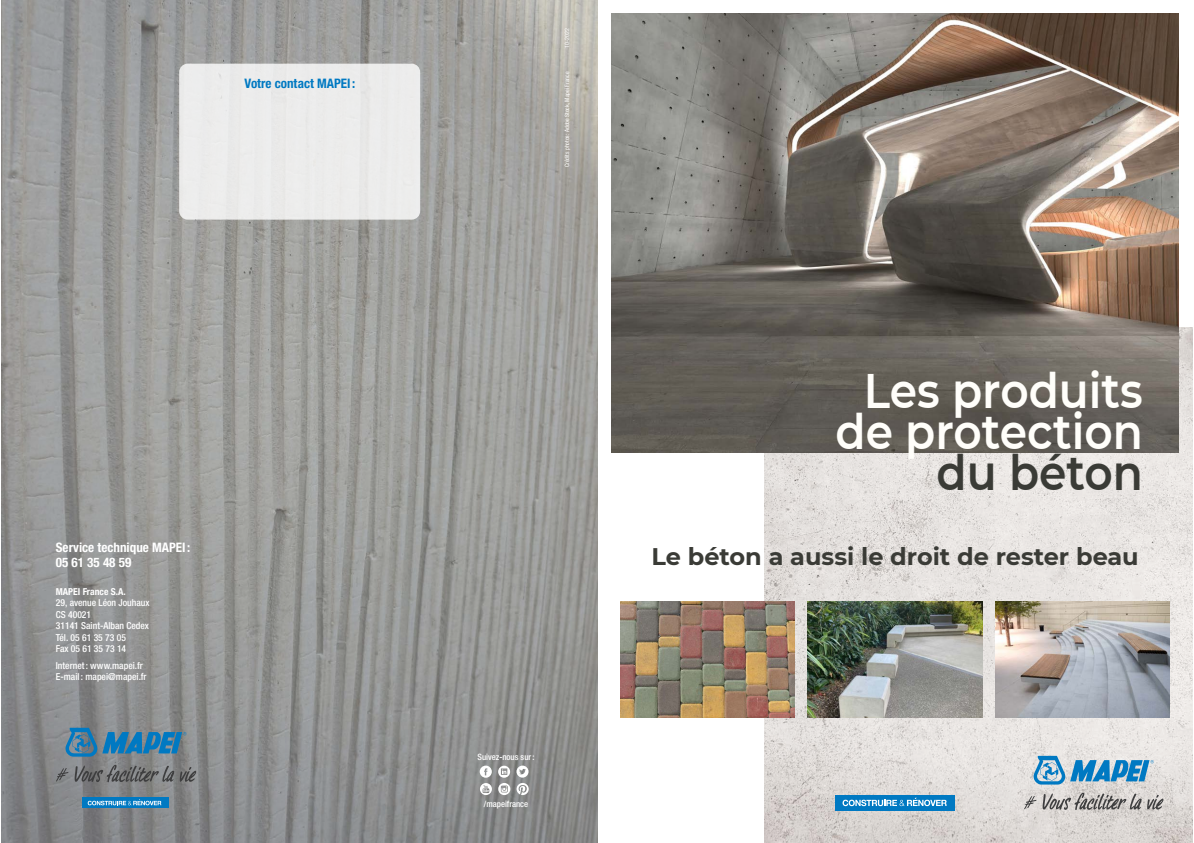
<style>
.page{position:relative;width:1194px;height:843px;background:#fff}
.page>*{position:absolute;margin:0;border:0;box-sizing:border-box;transform-origin:0 0}
.t1{font:600 48.4px/41px "Montserrat";color:#fffefa;text-align:right;scale:.91 1}
.t2{font:700 24px "Montserrat";color:#3a3b36}
.t3{font:700 condensed 13.1px "Helvetica Neue LTW1 G";color:#fff}
.t4{font:700 condensed 13.1px "Helvetica Neue LTW1 G";color:#0079c2}
.t5{font:500 condensed 9.6px "Helvetica Neue LTW1 G";color:#fff}
.t6{font:700 condensed 9.6px "Helvetica Neue LTW1 G";color:#fff}
.t7{font:500 condensed 8.7px "Helvetica Neue LTW1 G";color:#fff}
.t8{font:condensed 6px "Helvetica Neue LT Std";color:#fff}
.s1{color:#3a3b36}
</style>
<div class="page">
<img style="left:764px;top:327px;width:429px;height:515px">
<img style="left:611px;top:13px;width:567px;height:439px">
<svg style="left:1033px;top:756px;width:121px;height:28px;background:#7ab0d0"></svg>
<svg style="left:1024px;top:795px;width:12px;height:14px"></svg>
<svg style="left:1042px;top:792px;width:121px;height:18px;background:#ada9a7"></svg>
<div style="left:835px;top:795px;width:120px;height:15px;background:#0079c2"></div>
<svg style="left:842px;top:797px;width:104px;height:9px"></svg>
<img style="left:2px;top:0;width:595px;height:842px">
<svg style="left:498px;top:783px;width:12px;height:12px"></svg>
<svg style="left:516px;top:783px;width:13px;height:12px"></svg>
<svg style="left:480px;top:765px;width:12px;height:12px"></svg>
<svg style="left:516px;top:765px;width:12px;height:12px"></svg>
<svg style="left:498px;top:765px;width:12px;height:12px"></svg>
<svg style="left:480px;top:783px;width:12px;height:12px"></svg>
<div style="left:179px;top:64px;width:241px;height:156px;background:#ececeb;border-radius:9px"></div>
<svg style="left:83px;top:797px;width:86px;height:11px"></svg>
<svg style="left:88px;top:799px;width:73px;height:6px"></svg>
<svg style="left:65px;top:727px;width:121px;height:29px;background:#4981a2"></svg>
<svg style="left:56px;top:768px;width:12px;height:13px"></svg>
<svg style="left:74px;top:764px;width:122px;height:18px;background:#707172"></svg>
<img style="left:620px;top:601px;width:175px;height:116px">
<img style="left:808px;top:601px;width:174px;height:116px">
<img style="left:995px;top:601px;width:174px;height:116px">
<p class="t4" style="left:244px;top:76px;width:112px">Votre contact MAPEI:</p>
<p class="t3" style="left:56px;top:539px;width:136px">Service technique MAPEI:</p>
<p class="t3" style="left:56px;top:555px;width:77px">05 61 35 48 59</p>
<p class="t6" style="left:56px;top:585px;width:71px">MAPEI France S.A.</p>
<p class="t5" style="left:56px;top:597px;width:95px">29, avenue Léon Jouhaux</p>
<p class="t5" style="left:56px;top:608px;width:37px">CS 40021</p>
<p class="t5" style="left:56px;top:620px;width:95px">31141 Saint-Alban Cedex</p>
<p class="t5" style="left:56px;top:631px;width:72px">Tél. 05 61 35 73 05</p>
<p class="t5" style="left:56px;top:643px;width:72px">Fax 05 61 35 73 14</p>
<p class="t5" style="left:56px;top:659px;width:89px">Internet: www.mapei.fr</p>
<p class="t5" style="left:56px;top:671px;width:92px">E-mail : mapei@mapei.fr</p>
<p class="t8" style="left:563px;top:48px;width:21px;rotate:-90deg">10-2022</p>
<p class="t8" style="left:563px;top:167px;width:97px;rotate:-90deg">Crédits photos : Adobe Stock, Mapei France</p>
<p class="t7" style="left:477px;top:752px;width:58px">Suivez-nous sur:</p>
<p class="t7" style="left:484px;top:798px;width:46px">/mapeifrance</p>
<p class="t1" style="left:835px;top:368px;width:339px">Les produits de protection <span class="s1">du béton</span></p>
<p class="t2" style="left:651px;top:539px;width:489px">Le béton a aussi le droit de rester beau</p>
</div>
